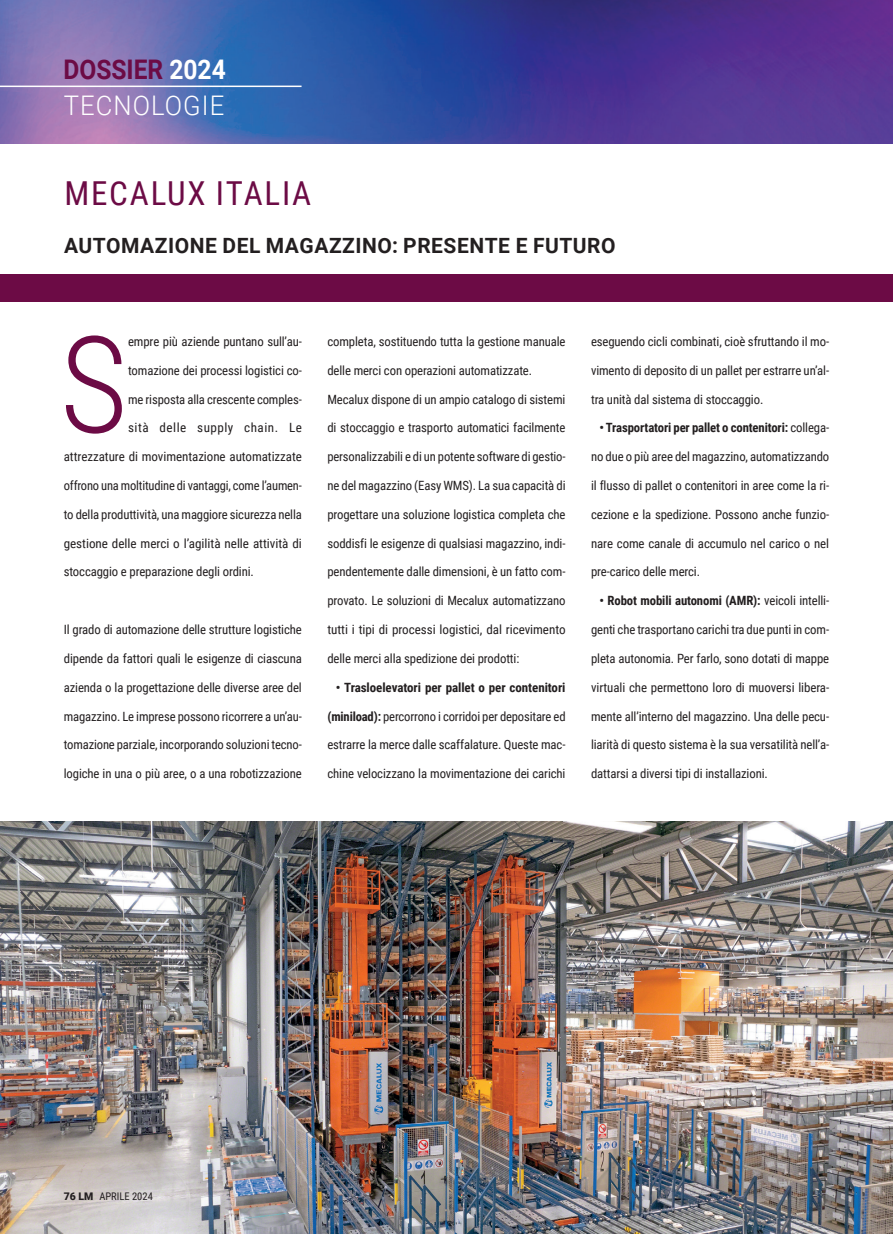
<style>
.page{position:relative;width:893px;height:1234px;background:#fff}
.page>*{position:absolute;margin:0;border:0;box-sizing:border-box;transform-origin:0 0}
.DOSS_BODY___CAPOLETTERA_022{font:300 134.25px "Roboto Condensed";color:#6c0b45}
.NOME_AZIENDA_SOTTOTILO{font:33px "Roboto Condensed";letter-spacing:.055em;color:#6c0b45}
.t1{font:700 27px "Roboto";color:#6c0b45;scale:.91 1}
.t2{font:300 27px "Roboto";letter-spacing:.04em;color:#fff;scale:.95 1}
.DOSS_SOMMARIO_022{font:700 21px "Roboto";letter-spacing:.025em;color:#231f20}
.DOSS_BODY_022{font:12.75px "Roboto Condensed";letter-spacing:-.01em;color:#231f20}
.DOSS_BODY___CAPOLETTERA_022-2{font:12.75px "Roboto Condensed";letter-spacing:-.01em;color:#231f20}
.DOSS_BODY_022-2{font:700 12.75px "Roboto Condensed";letter-spacing:-.01em;color:#231f20}
.DOSS_BODY___CAPOLETTERA_022-3{font:12.75px "Roboto Condensed";letter-spacing:.035em;color:#231f20}
.t3{font:10.5px "Roboto Condensed";color:#231f20}
.s1{color:#fff}
.s2{font-weight:700}
.s3{font-weight:400}
.s4{font-family:"Roboto";font-weight:900}
</style>
<div class="page">
<img style="left:0;top:0;width:893px;height:144px">
<hr style="left:0;top:86px;width:302px;height:1px;background:#fff">
<img style="left:0;top:821px;width:893px;height:412px">
<div style="left:0;top:274px;width:893px;height:28px;background:#6c0b45"></div>
<p class="t1" style="left:63px;top:51px;width:180px">DOSSIER <span class="s1">2024</span></p>
<p class="t2" style="left:64px;top:86px;width:170px">TECNOLOGIE</p>
<p class="NOME_AZIENDA_SOTTOTILO" style="left:64px;top:170px;width:248px">MECALUX ITALIA</p>
<p class="DOSS_SOMMARIO_022" style="left:64px;top:230px;width:553px">AUTOMAZIONE DEL MAGAZZINO: PRESENTE E FUTURO</p>
<p class="DOSS_BODY___CAPOLETTERA_022" style="left:60px;top:290px;width:69px">S</p>
<p class="DOSS_BODY___CAPOLETTERA_022-2" style="left:128px;top:332px;width:175px">empre più aziende puntano sull’au-</p>
<p class="DOSS_BODY___CAPOLETTERA_022-2" style="left:128px;top:361px;width:175px">tomazione dei processi logistici co-</p>
<p class="DOSS_BODY___CAPOLETTERA_022-2" style="left:128px;top:390px;width:175px">me risposta alla crescente comples-</p>
<p class="DOSS_BODY___CAPOLETTERA_022-3" style="left:128px;top:419px;width:175px">sità delle supply chain. Le</p>
<p class="DOSS_BODY___CAPOLETTERA_022-2" style="left:64px;top:447px;width:240px">attrezzature di movimentazione automatizzate</p>
<p class="DOSS_BODY___CAPOLETTERA_022-2" style="left:64px;top:476px;width:240px">offrono una moltitudine di vantaggi, come l’aumen-</p>
<p class="DOSS_BODY___CAPOLETTERA_022-2" style="left:64px;top:505px;width:240px">to della produttività, una maggiore sicurezza nella</p>
<p class="DOSS_BODY___CAPOLETTERA_022-2" style="left:64px;top:534px;width:240px">gestione delle merci o l’agilità nelle attività di</p>
<p class="DOSS_BODY___CAPOLETTERA_022-2" style="left:64px;top:563px;width:192px">stoccaggio e preparazione degli ordini.</p>
<p class="DOSS_BODY_022" style="left:64px;top:620px;width:240px">Il grado di automazione delle strutture logistiche</p>
<p class="DOSS_BODY_022" style="left:64px;top:649px;width:240px">dipende da fattori quali le esigenze di ciascuna</p>
<p class="DOSS_BODY_022" style="left:64px;top:678px;width:240px">azienda o la progettazione delle diverse aree del</p>
<p class="DOSS_BODY_022" style="left:64px;top:707px;width:240px">magazzino. Le imprese possono ricorrere a un’au-</p>
<p class="DOSS_BODY_022" style="left:64px;top:735px;width:240px">tomazione parziale, incorporando soluzioni tecno-</p>
<p class="DOSS_BODY_022" style="left:64px;top:764px;width:240px">logiche in una o più aree, o a una robotizzazione</p>
<p class="DOSS_BODY_022" style="left:327px;top:332px;width:240px">completa, sostituendo tutta la gestione manuale</p>
<p class="DOSS_BODY_022" style="left:327px;top:361px;width:206px">delle merci con operazioni automatizzate.</p>
<p class="DOSS_BODY_022" style="left:327px;top:390px;width:240px">Mecalux dispone di un ampio catalogo di sistemi</p>
<p class="DOSS_BODY_022" style="left:327px;top:419px;width:240px">di stoccaggio e trasporto automatici facilmente</p>
<p class="DOSS_BODY_022" style="left:327px;top:447px;width:240px">personalizzabili e di un potente software di gestio-</p>
<p class="DOSS_BODY_022" style="left:327px;top:476px;width:240px">ne del magazzino (Easy WMS). La sua capacità di</p>
<p class="DOSS_BODY_022" style="left:327px;top:505px;width:240px">progettare una soluzione logistica completa che</p>
<p class="DOSS_BODY_022" style="left:327px;top:534px;width:240px">soddisfi le esigenze di qualsiasi magazzino, indi-</p>
<p class="DOSS_BODY_022" style="left:327px;top:563px;width:240px">pendentemente dalle dimensioni, è un fatto com-</p>
<p class="DOSS_BODY_022" style="left:327px;top:591px;width:240px">provato. Le soluzioni di Mecalux automatizzano</p>
<p class="DOSS_BODY_022" style="left:327px;top:620px;width:240px">tutti i tipi di processi logistici, dal ricevimento</p>
<p class="DOSS_BODY_022" style="left:327px;top:649px;width:193px">delle merci alla spedizione dei prodotti:</p>
<p class="DOSS_BODY_022-2" style="left:336px;top:678px;width:231px">• Trasloelevatori per pallet o per contenitori</p>
<p class="DOSS_BODY_022" style="left:327px;top:707px;width:240px"><span class="s2">(miniload):</span> percorrono i corridoi per depositare ed</p>
<p class="DOSS_BODY_022" style="left:327px;top:735px;width:240px">estrarre la merce dalle scaffalature. Queste mac-</p>
<p class="DOSS_BODY_022" style="left:327px;top:764px;width:240px">chine velocizzano la movimentazione dei carichi</p>
<p class="DOSS_BODY_022" style="left:591px;top:332px;width:240px">eseguendo cicli combinati, cioè sfruttando il mo-</p>
<p class="DOSS_BODY_022" style="left:591px;top:361px;width:240px">vimento di deposito di un pallet per estrarre un’al-</p>
<p class="DOSS_BODY_022" style="left:591px;top:390px;width:174px">tra unità dal sistema di stoccaggio.</p>
<p class="DOSS_BODY_022-2" style="left:600px;top:419px;width:231px">• Trasportatori per pallet o contenitori: <span class="s3">collega-</span></p>
<p class="DOSS_BODY_022" style="left:591px;top:447px;width:240px">no due o più aree del magazzino, automatizzando</p>
<p class="DOSS_BODY_022" style="left:591px;top:476px;width:240px">il flusso di pallet o contenitori in aree come la ri-</p>
<p class="DOSS_BODY_022" style="left:591px;top:505px;width:240px">cezione e la spedizione. Possono anche funzio-</p>
<p class="DOSS_BODY_022" style="left:591px;top:534px;width:239px">nare come canale di accumulo nel carico o nel</p>
<p class="DOSS_BODY_022" style="left:591px;top:563px;width:110px">pre-carico delle merci.</p>
<p class="DOSS_BODY_022-2" style="left:600px;top:591px;width:231px">• Robot mobili autonomi (AMR): <span class="s3">veicoli intelli-</span></p>
<p class="DOSS_BODY_022" style="left:591px;top:620px;width:240px">genti che trasportano carichi tra due punti in com-</p>
<p class="DOSS_BODY_022" style="left:591px;top:649px;width:240px">pleta autonomia. Per farlo, sono dotati di mappe</p>
<p class="DOSS_BODY_022" style="left:591px;top:678px;width:240px">virtuali che permettono loro di muoversi libera-</p>
<p class="DOSS_BODY_022" style="left:591px;top:707px;width:240px">mente all’interno del magazzino. Una delle pecu-</p>
<p class="DOSS_BODY_022" style="left:591px;top:735px;width:240px">liarità di questo sistema è la sua versatilità nell’a-</p>
<p class="DOSS_BODY_022" style="left:591px;top:764px;width:178px">dattarsi a diversi tipi di installazioni.</p>
<p class="t3" style="left:64px;top:1188px;width:91px"><span class="s4">76 LM</span> APRILE 2024</p>
</div>
